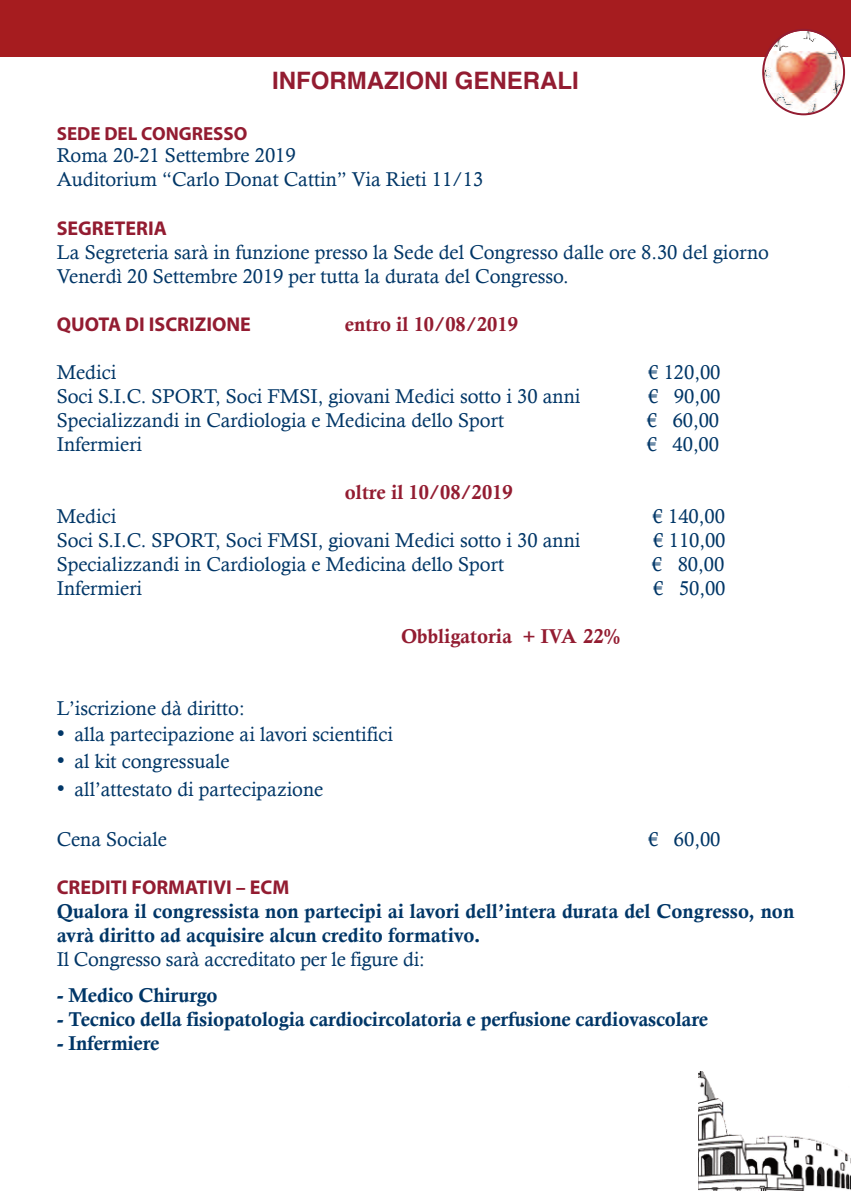
<style>
.page{position:relative;width:851px;height:1191px;background:#fff}
.page>*{position:absolute;margin:0;border:0;box-sizing:border-box;transform-origin:0 0}
.t1{font:700 24px "Helvetica";color:#931c31}
.t2{font:20px/24px "Calisto";color:#003667}
.t3{font:20px/24px "Calis MT Bol";color:#003667}
.t4{font:20px "Calis MT Bol";color:#931c31}
.t5{font:700 20px "Myriad Pro";color:#931c31}
.t6{font:700 19px "Myriad Pro";color:#931c31}
.s1{font-size:23px}
</style>
<div class="page">
<img style="left:698px;top:1071px;width:152px;height:120px">
<div style="left:0;top:0;width:850px;height:57px;background:#a61c1f"></div>
<img style="left:762px;top:29px;width:82px;height:86px">
<p class="t1" style="left:272px;top:71px;width:308px">INFORMAZIONI GENERALI</p>
<p class="t6" style="left:57px;top:126px;width:192px">SEDE DEL CONGRESSO</p>
<p class="t2" style="left:57px;top:143px;width:428px">Roma 20-21 Settembre 2019<br>Auditorium “Carlo Donat Cattin” Via Rieti 11/13</p>
<p class="t5" style="left:57px;top:221px;width:112px">SEGRETERIA</p>
<p class="t2" style="left:57px;top:239px;width:713px">La Segreteria sarà in funzione presso la Sede del Congresso dalle ore 8.30 del giorno<br>Venerdì 20 Settembre 2019 per tutta la durata del Congresso.</p>
<p class="t5" style="left:57px;top:317px;width:196px">QUOTA DI ISCRIZIONE</p>
<p class="t4" style="left:345px;top:316px;width:174px">entro il 10/08/2019</p>
<p class="t2" style="left:57px;top:359px;width:61px">Medici</p>
<p class="t2" style="left:648px;top:359px;width:73px">€ 120,00</p>
<p class="t2" style="left:57px;top:383px;width:525px">Soci S.I.C. SPORT, Soci FMSI, giovani Medici sotto i 30 anni</p>
<p class="t2" style="left:648px;top:383px;width:73px">€ 90,00</p>
<p class="t2" style="left:57px;top:407px;width:449px">Specializzandi in Cardiologia e Medicina dello Sport</p>
<p class="t2" style="left:647px;top:407px;width:73px">€ 60,00</p>
<p class="t2" style="left:57px;top:431px;width:87px">Infermieri</p>
<p class="t2" style="left:647px;top:431px;width:73px">€ 40,00</p>
<p class="t4" style="left:345px;top:483px;width:169px">oltre il 10/08/2019</p>
<p class="t2" style="left:57px;top:503px;width:61px">Medici</p>
<p class="t2" style="left:652px;top:503px;width:73px">€ 140,00</p>
<p class="t2" style="left:57px;top:527px;width:525px">Soci S.I.C. SPORT, Soci FMSI, giovani Medici sotto i 30 anni</p>
<p class="t2" style="left:653px;top:527px;width:73px">€ 110,00</p>
<p class="t2" style="left:57px;top:551px;width:449px">Specializzandi in Cardiologia e Medicina dello Sport</p>
<p class="t2" style="left:652px;top:551px;width:73px">€ 80,00</p>
<p class="t2" style="left:57px;top:575px;width:87px">Infermieri</p>
<p class="t2" style="left:653px;top:575px;width:73px">€ 50,00</p>
<p class="t4" style="left:401px;top:627px;width:221px">Obbligatoria + IVA 22%</p>
<p class="t2" style="left:57px;top:695px;width:189px">L’iscrizione dà diritto:</p>
<p class="t2" style="left:57px;top:722px;width:337px"><span class="s1">•</span> alla partecipazione ai lavori scientifici</p>
<p class="t2" style="left:57px;top:749px;width:174px"><span class="s1">•</span> al kit congressuale</p>
<p class="t2" style="left:57px;top:777px;width:268px"><span class="s1">•</span> all’attestato di partecipazione</p>
<p class="t2" style="left:57px;top:826px;width:112px">Cena Sociale</p>
<p class="t2" style="left:648px;top:826px;width:73px">€ 60,00</p>
<p class="t5" style="left:57px;top:880px;width:234px">CREDITI FORMATIVI – ECM</p>
<p class="t3" style="left:57px;top:902px;width:739px">Qualora il congressista non partecipi ai lavori dell’intera durata del Congresso, non avrà diritto ad acquisire alcun credito formativo.</p>
<p class="t2" style="left:57px;top:947px;width:369px">Il Congresso sarà accreditato per le figure di:</p>
<p class="t3" style="left:57px;top:986px;width:162px">- Medico Chirurgo</p>
<p class="t3" style="left:57px;top:1010px;width:653px">- Tecnico della fisiopatologia cardiocircolatoria e perfusione cardiovascolare</p>
<p class="t3" style="left:57px;top:1034px;width:104px">- Infermiere</p>
</div>
